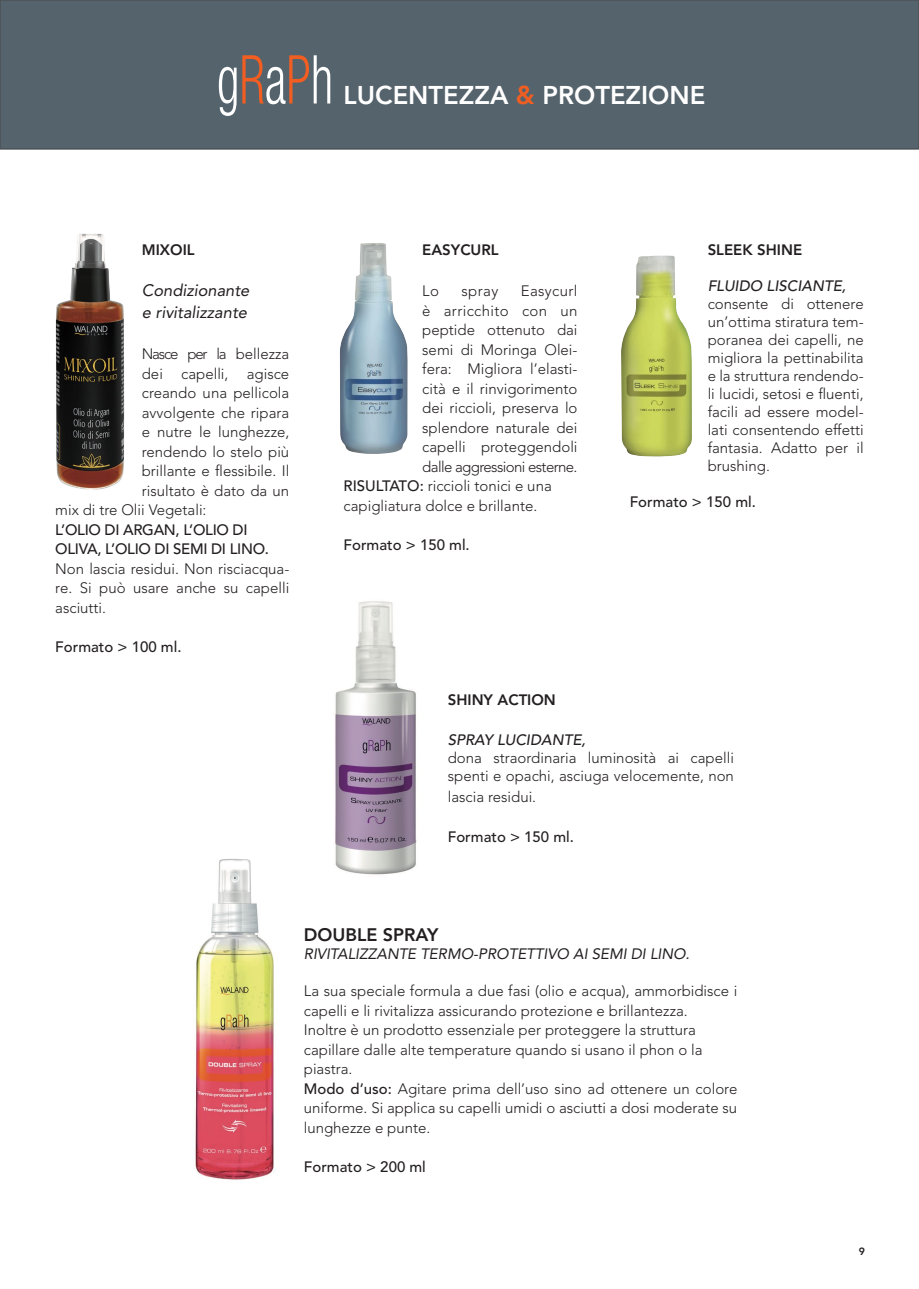
<style>
.page{position:relative;width:919px;height:1289px;background:#fff}
.page>*{position:absolute;margin:0;border:0;box-sizing:border-box;transform-origin:0 0}
.t1{font:300 condensed 67.5px "Helvetica Neue LT Std";color:#fff;scale:.75 1}
.t2{font:800 25.5px "Avenir LT Std";color:#fff}
.t3{font:800 18px "Avenir LT Std";color:#231f20}
.t4{font:italic 16.5px/21.6px "Avenir LT Std";color:#231f20}
.t5{font:300 15px/18px "Avenir LT Std";color:#231f20;text-align:justify}
.t6{font:500 15px "Avenir LT Std";color:#231f20}
.t7{font:500 15px/19.5px "Avenir LT Std";letter-spacing:-.02em;color:#231f20}
.t8{font:italic 15px "Avenir LT Std";color:#231f20}
.t9{font:300 15px "Avenir LT Std";letter-spacing:-.04em;color:#231f20}
.t10{font:800 15px "Avenir LT Std";color:#231f20}
.t11{font:italic 500 15px "Avenir LT Std";color:#231f20}
.t12{font:300 15px "Avenir LT Std";letter-spacing:.025em;color:#231f20}
.t13{font:800 10.5px "Avenir LT Std";color:#231f20}
.s1{color:#f25e21}
.s2{font-weight:500}
</style>
<div class="page">
<div style="left:0;top:0;width:918px;height:149px;background:#55636c"></div>
<div style="left:0;top:0;width:918px;height:150px;border:2px solid #4c5256"></div>
<img style="left:55px;top:233px;width:70px;height:257px">
<img style="left:340px;top:243px;width:67px;height:211px">
<img style="left:621px;top:255px;width:71px;height:201px">
<img style="left:334px;top:601px;width:83px;height:274px">
<img style="left:195px;top:859px;width:80px;height:321px">
<h1 class="t1" style="left:217px;top:41px;width:156px">g<span class="s1">R</span>a<span class="s1">P</span>h</h1>
<h2 class="t2" style="left:343px;top:80px;width:363px">LUCENTEZZA <span class="s1">&amp;</span> PROTEZIONE</h2>
<p class="t10" style="left:142px;top:241px;width:54px">MIXOIL</p>
<p class="t4" style="left:142px;top:280px;width:109px">Condizionante e rivitalizzante</p>
<p class="t9" style="left:142px;top:345px;width:149px">Nasce per la bellezza</p>
<p class="t5" style="left:142px;top:364px;width:149px">dei capelli, agisce</p>
<p class="t5" style="left:142px;top:384px;width:149px">creando una pellicola</p>
<p class="t5" style="left:142px;top:403px;width:149px">avvolgente che ripara</p>
<p class="t5" style="left:142px;top:423px;width:149px">e nutre le lunghezze,</p>
<p class="t5" style="left:142px;top:442px;width:149px">rendendo lo stelo più</p>
<p class="t5" style="left:142px;top:462px;width:149px">brillante e flessibile. Il</p>
<p class="t5" style="left:142px;top:481px;width:149px">risultato è dato da un</p>
<p class="t5" style="left:55px;top:501px;width:153px">mix di tre Olii Vegetali:</p>
<p class="t7" style="left:55px;top:520px;width:215px">L’OLIO DI ARGAN, L’OLIO DI<br>OLIVA, L’OLIO DI SEMI DI LINO.</p>
<p class="t5" style="left:55px;top:559px;width:235px;line-height:19.5px">Non lascia residui. Non risciacqua&shy;re. Si può usare anche su capelli asciutti.</p>
<p class="t6" style="left:55px;top:638px;width:128px">Formato &gt; 100 ml.</p>
<p class="t10" style="left:422px;top:241px;width:78px">EASYCURL</p>
<p class="t5" style="left:422px;top:282px;width:18px">Lo</p>
<p class="t5" style="left:461px;top:282px;width:38px">spray</p>
<p class="t12" style="left:520px;top:282px;width:58px">Easycurl</p>
<p class="t12" style="left:422px;top:302px;width:157px">è arricchito con un</p>
<p class="t5" style="left:422px;top:321px;width:157px">peptide ottenuto dai</p>
<p class="t5" style="left:422px;top:340px;width:157px">semi di Moringa Olei-</p>
<p class="t5" style="left:422px;top:360px;width:157px">fera: Migliora l’elasti-</p>
<p class="t5" style="left:422px;top:379px;width:157px">cità e il rinvigorimento</p>
<p class="t5" style="left:422px;top:399px;width:157px">dei riccioli, preserva lo</p>
<p class="t5" style="left:422px;top:418px;width:157px">splendore naturale dei</p>
<p class="t5" style="left:422px;top:438px;width:157px">capelli proteggendoli</p>
<p class="t9" style="left:422px;top:458px;width:157px">dalle aggressioni esterne.</p>
<p class="t5" style="left:343px;top:477px;width:210px"><span class="s2">RISULTATO:</span> riccioli tonici e una</p>
<p class="t5" style="left:343px;top:496px;width:195px">capigliatura dolce e brillante.</p>
<p class="t6" style="left:343px;top:536px;width:128px">Formato &gt; 150 ml.</p>
<p class="t10" style="left:707px;top:241px;width:96px">SLEEK SHINE</p>
<p class="t11" style="left:707px;top:277px;width:140px">FLUIDO LISCIANTE,</p>
<p class="t5" style="left:707px;top:295px;width:157px">consente di ottenere un’ottima stiratura tem&shy;poranea dei capelli, ne migliora la pettinabilita e la struttura rendendo&shy;li lucidi, setosi e fluenti, facili ad essere model&shy;lati consentendo effetti fantasia. Adatto per il brushing.</p>
<p class="t6" style="left:629px;top:493px;width:128px">Formato &gt; 150 ml.</p>
<p class="t10" style="left:448px;top:690px;width:110px">SHINY ACTION</p>
<p class="t11" style="left:448px;top:730px;width:139px">SPRAY LUCIDANTE,</p>
<p class="t5" style="left:448px;top:748px;width:287px">dona straordinaria luminosità ai capelli spenti e opachi, asciuga velocemente, non</p>
<p class="t5" style="left:448px;top:788px;width:90px">lascia residui.</p>
<p class="t6" style="left:448px;top:827px;width:128px">Formato &gt; 150 ml.</p>
<p class="t3" style="left:304px;top:923px;width:136px">DOUBLE SPRAY</p>
<p class="t8" style="left:304px;top:944px;width:387px">RIVITALIZZANTE TERMO-PROTETTIVO AI SEMI DI LINO.</p>
<p class="t5" style="left:304px;top:981px;width:435px;line-height:19.5px;text-align:left">La sua speciale formula a due fasi (olio e acqua), ammorbidisce i capelli e li rivitalizza assicurando protezione e brillantezza.<br>Inoltre è un prodotto essenziale per proteggere la struttura capillare dalle alte temperature quando si usano il phon o la piastra.<br><span class="s2">Modo d’uso:</span> Agitare prima dell’uso sino ad ottenere un colore uniforme. Si applica su capelli umidi o asciutti a dosi moderate su lunghezze e punte.</p>
<p class="t6" style="left:304px;top:1157px;width:123px">Formato &gt; 200 ml</p>
<p class="t13" style="left:858px;top:1244px;width:8px">9</p>
</div>
